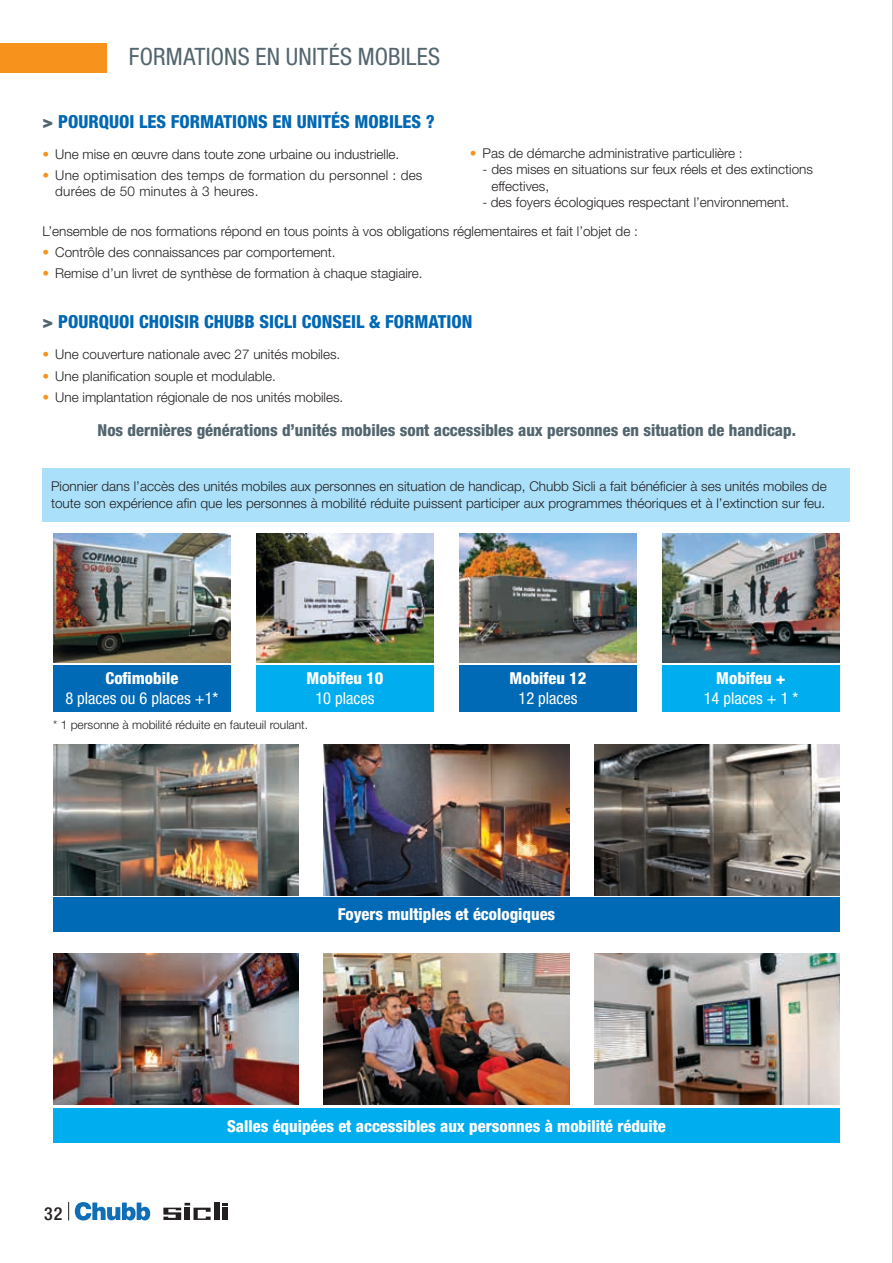
<style>
.page{position:relative;width:893px;height:1263px;background:#fff}
.page>*{position:absolute;margin:0;border:0;box-sizing:border-box;transform-origin:0 0}
.t1{font:condensed 24px "Helvetica Neue LT Std";letter-spacing:.005em;color:#53656e}
.t2{font:800 condensed 18px "Helvetica Neue LT Std";color:#0168b3}
.t3{font:500 condensed 18px "Helvetica Neue LT Std";color:#231f20}
.t4{font:800 condensed 16.5px "Helvetica Neue LT Std";color:#fff}
.t5{font:800 condensed 16.5px "Helvetica Neue LT Std";color:#53656e}
.t6{font:condensed 16.5px "Helvetica Neue LT Std";color:#fff}
.t7{font:300 13.5px/16.2px "Helvetica Neue LT Std";color:#231f20}
.t8{font:300 13.5px/16.2px "Helvetica Neue LT Std";letter-spacing:.02em;color:#231f20}
.t9{font:300 12px "Helvetica Neue LT Std";color:#231f20}
.s1{font-weight:900;font-stretch:normal;color:#53656e}
.s2{color:#f7931d}
</style>
<div class="page">
<svg style="left:75px;top:1202px;width:75px;height:18px"></svg>
<div style="left:214px;top:1203px;width:5px;height:17px;background:#231f20"></div>
<svg style="left:163px;top:1203px;width:48px;height:17px"></svg>
<svg style="left:222px;top:1203px;width:6px;height:2px"></svg>
<div style="left:222px;top:1207px;width:6px;height:13px;background:#231f20"></div>
<svg style="left:68px;top:1202px;width:1px;height:18px"></svg>
<div style="left:0;top:43px;width:106px;height:30px;background:#f7931d"></div>
<div style="left:53px;top:1109px;width:787px;height:34px;background:#00aeef"></div>
<img style="left:53px;top:533px;width:178px;height:130px">
<img style="left:53px;top:744px;width:245px;height:151px">
<img style="left:53px;top:954px;width:245px;height:151px">
<img style="left:595px;top:744px;width:245px;height:151px">
<img style="left:595px;top:954px;width:245px;height:151px">
<img style="left:256px;top:533px;width:178px;height:130px">
<img style="left:459px;top:533px;width:178px;height:130px">
<img style="left:662px;top:533px;width:178px;height:130px">
<div style="left:53px;top:665px;width:178px;height:46px;background:#016ab6"></div>
<div style="left:53px;top:897px;width:787px;height:34px;background:#016ab6"></div>
<div style="left:256px;top:665px;width:178px;height:46px;background:#00aeef"></div>
<div style="left:459px;top:665px;width:178px;height:46px;background:#016ab6"></div>
<div style="left:662px;top:665px;width:178px;height:46px;background:#00aeef"></div>
<img style="left:324px;top:744px;width:245px;height:151px">
<img style="left:324px;top:954px;width:245px;height:151px">
<div style="left:43px;top:468px;width:807px;height:54px;background:#aae0f9"></div>
<hr style="left:892px;top:0;width:1px;height:1263px;background:#919396">
<h1 class="t1" style="left:129px;top:43px;width:313px">FORMATIONS EN UNITÉS MOBILES</h1>
<h2 class="t2" style="left:43px;top:110px;width:394px"><span class="s1">&gt;</span> POURQUOI LES FORMATIONS EN UNITÉS MOBILES ?</h2>
<p class="t7" style="left:43px;top:146px;width:358px"><span class="s2">•</span> Une mise en œuvre dans toute zone urbaine ou industrielle.</p>
<p class="t8" style="left:55px;top:167px;width:369px;text-indent:-13px"><span class="s2">•</span> Une optimisation des temps de formation du personnel : des durées de 50 minutes à 3 heures.</p>
<p class="t7" style="left:470px;top:145px;width:274px"><span class="s2">•</span> Pas de démarche administrative particulière :</p>
<p class="t7" style="left:491px;top:161px;width:323px;text-indent:-9px">- des mises en situations sur feux réels et des extinctions effectives,</p>
<p class="t7" style="left:483px;top:194px;width:308px">- des foyers écologiques respectant l’environnement.</p>
<p class="t7" style="left:43px;top:223px;width:597px">L’ensemble de nos formations répond en tous points à vos obligations réglementaires et fait l’objet de :</p>
<p class="t7" style="left:43px;top:244px;width:295px"><span class="s2">•</span> Contrôle des connaissances par comportement.</p>
<p class="t7" style="left:43px;top:265px;width:382px"><span class="s2">•</span> Remise d’un livret de synthèse de formation à chaque stagiaire.</p>
<h2 class="t2" style="left:43px;top:310px;width:431px"><span class="s1">&gt;</span> POURQUOI CHOISIR CHUBB SICLI CONSEIL &amp; FORMATION</h2>
<p class="t7" style="left:43px;top:346px;width:299px"><span class="s2">•</span> Une couverture nationale avec 27 unités mobiles.</p>
<p class="t7" style="left:43px;top:367px;width:235px"><span class="s2">•</span> Une planification souple et modulable.</p>
<p class="t7" style="left:43px;top:388px;width:302px"><span class="s2">•</span> Une implantation régionale de nos unités mobiles.</p>
<p class="t5" style="left:98px;top:420px;width:700px">Nos dernières générations d’unités mobiles sont accessibles aux personnes en situation de handicap.</p>
<p class="t7" style="left:51px;top:478px;width:777px">Pionnier dans l’accès des unités mobiles aux personnes en situation de handicap, Chubb Sicli a fait bénéficier à ses unités mobiles de toute son expérience afin que les personnes à mobilité réduite puissent participer aux programmes théoriques et à l’extinction sur feu.</p>
<p class="t4" style="left:106px;top:668px;width:74px">Cofimobile</p>
<p class="t6" style="left:65px;top:689px;width:155px">8 places ou 6 places +1*</p>
<p class="t4" style="left:307px;top:668px;width:78px">Mobifeu 10</p>
<p class="t6" style="left:315px;top:689px;width:61px">10 places</p>
<p class="t9" style="left:53px;top:717px;width:256px">* 1 personne à mobilité réduite en fauteuil roulant.</p>
<p class="t4" style="left:510px;top:668px;width:78px">Mobifeu 12</p>
<p class="t6" style="left:518px;top:689px;width:61px">12 places</p>
<p class="t4" style="left:338px;top:904px;width:219px">Foyers multiples et écologiques</p>
<p class="t4" style="left:716px;top:668px;width:71px">Mobifeu +</p>
<p class="t6" style="left:704px;top:689px;width:96px">14 places + 1 *</p>
<h2 class="t3" style="left:44px;top:1203px;width:20px">32</h2>
<p class="t4" style="left:227px;top:1115px;width:440px">Salles équipées et accessibles aux personnes à mobilité réduite</p>
</div>
